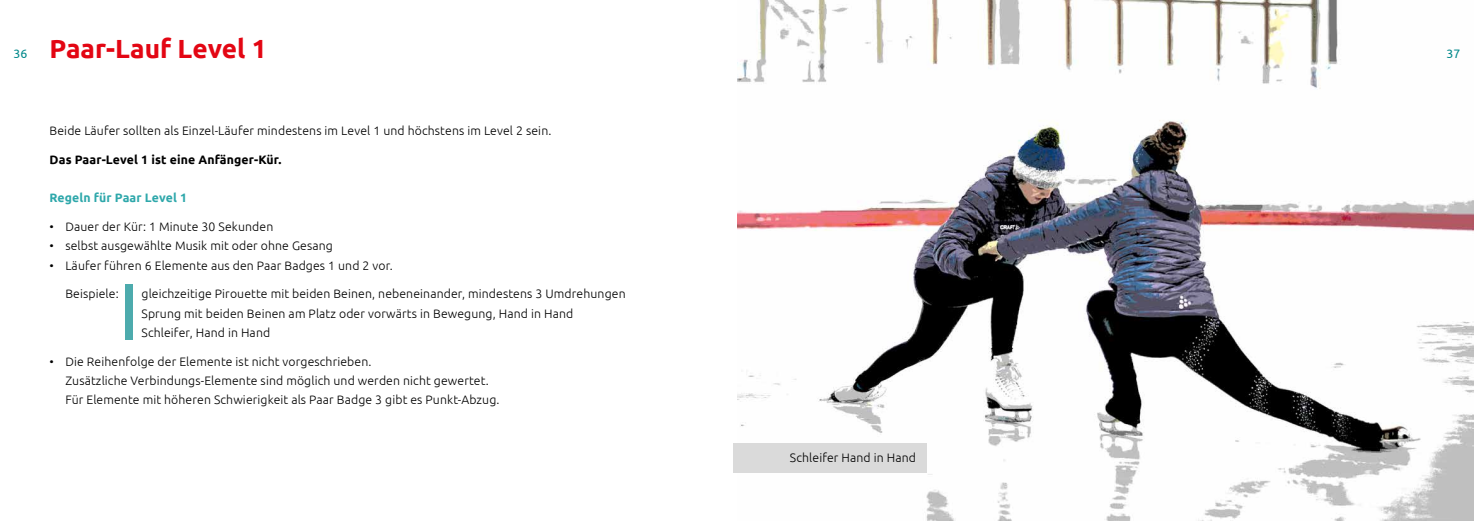
<style>
.page{position:relative;width:1474px;height:521px;background:#fff}
.page>*{position:absolute;margin:0;border:0;box-sizing:border-box;transform-origin:0 0}
.t1{font:700 26.25px "Ubuntu";color:#e30613}
.t2{font:300 12.25px/19.2px "Ubuntu";letter-spacing:.01em;color:#000}
.t3{font:700 12.25px "Ubuntu";letter-spacing:.01em;color:#000}
.t4{font:700 12.25px "Ubuntu";letter-spacing:.01em;color:#2fa8ab}
.t5{font:12.25px "Ubuntu";color:#00888a}
.s1{font-weight:400;font-size:12.25px;color:#00888a}
</style>
<div class="page">
<img style="left:737px;top:0;width:736px;height:521px">
<div style="left:125px;top:284px;width:8px;height:56px;background:#4dabad"></div>
<div style="left:733px;top:443px;width:193px;height:30px;background:#dadada"></div>
<h1 class="t1" style="left:14px;top:32px;width:254px"><span class="s1">36</span> Paar-Lauf Level 1</h1>
<p class="t2" style="left:50px;top:120px;width:503px">Beide Läufer sollten als Einzel-Läufer mindestens im Level 1 und höchstens im Level 2 sein.</p>
<p class="t3" style="left:50px;top:152px;width:233px">Das Paar-Level 1 ist eine Anfänger-Kür.</p>
<p class="t4" style="left:50px;top:190px;width:139px">Regeln für Paar Level 1</p>
<p class="t2" style="left:50px;top:217px;width:225px">• Dauer der Kür: 1 Minute 30 Sekunden</p>
<p class="t2" style="left:50px;top:236px;width:285px">• selbst ausgewählte Musik mit oder ohne Gesang</p>
<p class="t2" style="left:50px;top:255px;width:345px">• Läufer führen 6 Elemente aus den Paar Badges 1 und 2 vor.</p>
<p class="t2" style="left:65px;top:284px;width:55px">Beispiele:</p>
<p class="t2" style="left:141px;top:284px;width:485px">gleichzeitige Pirouette mit beiden Beinen, nebeneinander, mindestens 3 Umdrehungen<br>Sprung mit beiden Beinen am Platz oder vorwärts in Bewegung, Hand in Hand<br>Schleifer, Hand in Hand</p>
<p class="t2" style="left:65px;top:351px;width:435px;text-indent:-16px">• Die Reihenfolge der Elemente ist nicht vorgeschrieben.<br>Zusätzliche Verbindungs-Elemente sind möglich und werden nicht gewertet.<br>Für Elemente mit höheren Schwierigkeit als Paar Badge 3 gibt es Punkt-Abzug.</p>
<p class="t2" style="left:790px;top:448px;width:128px">Schleifer Hand in Hand</p>
<p class="t5" style="left:1446px;top:46px;width:15px">37</p>
</div>
